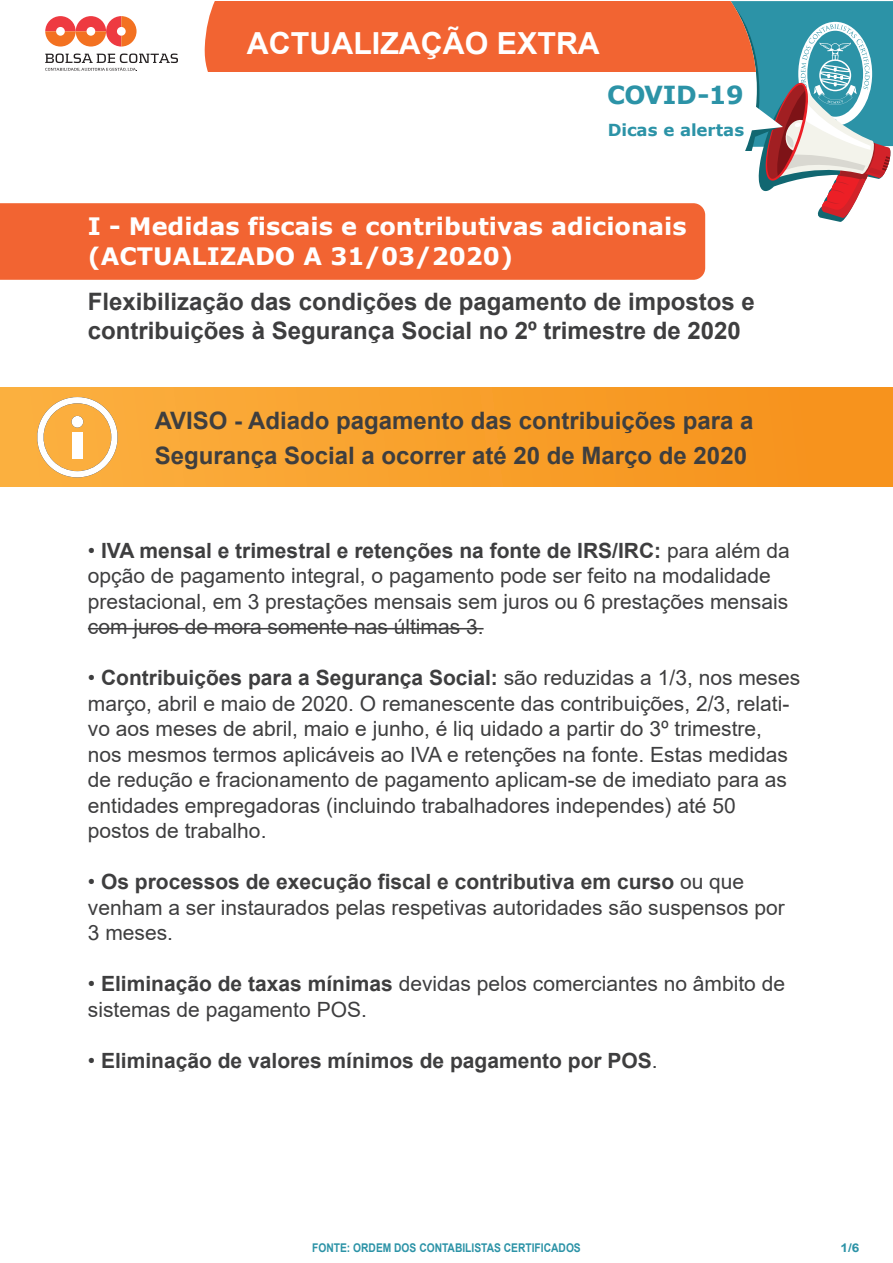
<style>
.page{position:relative;width:893px;height:1263px;background:#fff}
.page>*{position:absolute;margin:0;border:0;box-sizing:border-box;transform-origin:0 0}
.t1{font:700 30.45px "Arial";color:#fff}
.t2{font:700 24.9px "Verdana";letter-spacing:-.015em;color:#2c93a7}
.t3{font:700 24px/28.8px "Arial";color:#3e3e3f}
.t4{font:700 24px/30px "Verdana";color:#fff}
.t5{font:21px/25.5px "Arial";color:#3e3e3f}
.t6{font:700 21px "Arial";color:#3e3e3f}
.t7{font:700 16.65px "Verdana";color:#2c93a7}
.t8{font:700 12px "Arial";color:#2c93a7;scale:.85 1}
.t9{font:700 12px "Arial";color:#2c93a7;scale:1.13 1}
.s1{font-weight:700}
.s2{font-weight:400}
</style>
<div class="page">
<div style="left:0;top:388px;width:893px;height:99px;background:linear-gradient(to right,#fbb140,#f69119)"></div>
<hr style="left:88px;top:628px;width:396px;height:1px;background:#3e3e3f">
<svg style="left:705px;top:1px;width:188px;height:222px"></svg>
<div style="left:199px;top:1px;width:573px;height:71px;background:#f26432"></div>
<div style="left:0;top:203px;width:705px;height:77px;background:#f26432"></div>
<svg style="left:33px;top:397px;width:89px;height:80px"></svg>
<div style="left:72px;top:416px;width:11px;height:12px;background:#fff;border-radius:50%"></div>
<div style="left:72px;top:432px;width:11px;height:27px;background:#fff"></div>
<svg style="left:45px;top:16px;width:92px;height:31px"></svg>
<svg style="left:45px;top:54px;width:133px;height:17px"></svg>
<h1 class="t1" style="left:247px;top:22px;width:354px">ACTUALIZAÇÃO EXTRA</h1>
<p class="t2" style="left:607px;top:78px;width:138px">COVID-19</p>
<p class="t7" style="left:608px;top:118px;width:138px">Dicas e alertas</p>
<p class="t4" style="left:88px;top:211px;width:600px">I - Medidas fiscais e contributivas adicionais (ACTUALIZADO A 31/03/2020)</p>
<p class="t3" style="left:88px;top:288px;width:668px">Flexibilização das condições de pagamento de impostos e contribuições à Segurança Social no 2º trimestre de 2020</p>
<p class="t3" style="left:155px;top:404px;width:600px;line-height:34.5px">AVISO - Adiado pagamento das contribuições para a<br>Segurança Social a ocorrer até 20 de Março de 2020</p>
<p class="t5" style="left:88px;top:537px;width:703px">• <span class="s1">IVA mensal e trimestral e retenções na fonte de IRS/IRC:</span> para além da opção de pagamento integral, o pagamento pode ser feito na modalidade prestacional, em 3 prestações mensais sem juros ou 6 prestações mensais com juros de mora somente nas últimas 3.</p>
<p class="t5" style="left:88px;top:665px;width:714px">• <span class="s1">Contribuições para a Segurança Social:</span> são reduzidas a 1/3, nos meses março, abril e maio de 2020. O remanescente das contribuições, 2/3, relati&shy;vo aos meses de abril, maio e junho, é liq uidado a partir do 3º trimestre, nos mesmos termos aplicáveis ao IVA e retenções na fonte. Estas medidas de redução e fracionamento de pagamento aplicam-se de imediato para as entidades empregadoras (incluindo trabalhadores independes) até 50 postos de trabalho.</p>
<p class="t5" style="left:88px;top:869px;width:698px">• <span class="s1">Os processos de execução fiscal e contributiva em curso</span> ou que venham a ser instaurados pelas respetivas autoridades são suspensos por<br>3 meses.</p>
<p class="t5" style="left:88px;top:971px;width:699px">• <span class="s1">Eliminação de taxas mínimas</span> devidas pelos comerciantes no âmbito de sistemas de pagamento POS.</p>
<p class="t6" style="left:88px;top:1045px;width:571px"><span class="s2">•</span> Eliminação de valores mínimos de pagamento por POS<span class="s2">.</span></p>
<p class="t8" style="left:312px;top:1239px;width:318px">FONTE: ORDEM DOS CONTABILISTAS CERTIFICADOS</p>
<p class="t9" style="left:840px;top:1239px;width:18px">1/6</p>
</div>
